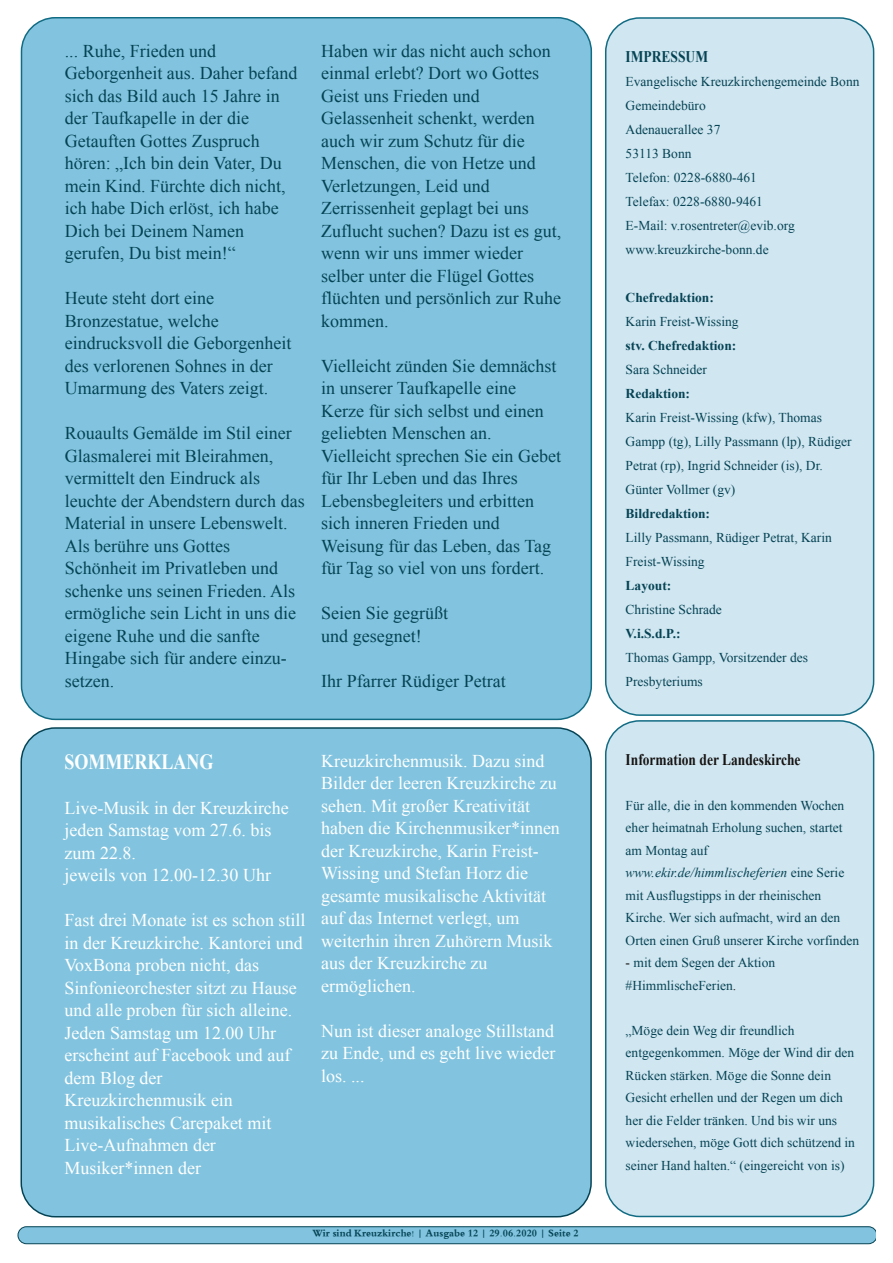
<style>
.page{position:relative;width:893px;height:1263px;background:#fff}
.page>*{position:absolute;margin:0;border:0;box-sizing:border-box;transform-origin:0 0}
.t1{font:700 21.6px "Times New Roman";color:#fff;scale:.83 1}
.t2{font:18px/22.5px "Times New Roman";color:#054354}
.t3{font:18px/22.5px "Times New Roman";color:#fff}
.t4{font:700 16.2px "Times New Roman";color:#161413;scale:.83 1}
.t5{font:700 16.2px "Times New Roman";color:#054354;scale:.83 1}
.t6{font:13.5px/22.5px "Times New Roman";color:#054354}
.t7{font:700 13.5px "Times New Roman";color:#054354}
.t8{font:700 10.5px "Traditional Arabic";color:#054354}
.s1{font-style:italic}
.s2{color:#161413}
</style>
<div class="page">
<svg style="left:18px;top:1226px;width:858px;height:18px;background:#77b8d1"></svg>
<div style="left:606px;top:18px;width:268px;height:697px;background:#d0e6f1;border-radius:34px"></div>
<div style="left:605px;top:17px;width:269px;height:699px;border:2px solid #116b83;border-radius:34px"></div>
<div style="left:21px;top:18px;width:570px;height:701px;background:#82c4df;border-radius:34px"></div>
<div style="left:21px;top:728px;width:570px;height:489px;background:#82c4df;border-radius:34px"></div>
<div style="left:21px;top:727px;width:571px;height:490px;border:2px solid #054354;border-radius:34px"></div>
<div style="left:606px;top:721px;width:268px;height:495px;background:#d0e6f1;border-radius:34px"></div>
<div style="left:605px;top:720px;width:269px;height:497px;border:2px solid #116b83;border-radius:34px"></div>
<p class="t2" style="left:65px;top:39px;width:234px">... Ruhe, Frieden und<br>Geborgenheit aus. Daher befand sich das Bild auch 15 Jahre in der Taufkapelle in der die<br>Getauften Gottes Zuspruch hören: „Ich bin dein Vater, Du mein Kind. Fürchte dich nicht, ich habe Dich erlöst, ich habe<br>Dich bei Deinem Namen gerufen, Du bist mein!“</p>
<p class="t2" style="left:65px;top:287px;width:228px">Heute steht dort eine<br>Bronzestatue, welche eindrucksvoll die Geborgenheit des verlorenen Sohnes in der<br>Umarmung des Vaters zeigt.</p>
<p class="t2" style="left:65px;top:422px;width:241px">Rouaults Gemälde im Stil einer<br>Glasmalerei mit Bleirahmen, vermittelt den Eindruck als leuchte der Abendstern durch das<br>Material in unsere Lebenswelt.<br>Als berühre uns Gottes<br>Schönheit im Privatleben und schenke uns seinen Frieden. Als ermögliche sein Licht in uns die eigene Ruhe und die sanfte<br>Hingabe sich für andere einzu&shy;setzen.</p>
<p class="t2" style="left:321px;top:39px;width:241px">Haben wir das nicht auch schon einmal erlebt? Dort wo Gottes<br>Geist uns Frieden und<br>Gelassenheit schenkt, werden auch wir zum Schutz für die<br>Menschen, die von Hetze und<br>Verletzungen, Leid und<br>Zerrissenheit geplagt bei uns<br>Zuflucht suchen? Dazu ist es gut, wenn wir uns immer wieder selber unter die Flügel Gottes flüchten und persönlich zur Ruhe kommen.</p>
<p class="t2" style="left:321px;top:354px;width:241px">Vielleicht zünden Sie demnächst in unserer Taufkapelle eine<br>Kerze für sich selbst und einen geliebten Menschen an.<br>Vielleicht sprechen Sie ein Gebet für Ihr Leben und das Ihres<br>Lebensbegleiters und erbitten sich inneren Frieden und<br>Weisung für das Leben, das Tag für Tag so viel von uns fordert.</p>
<p class="t2" style="left:321px;top:602px;width:128px">Seien Sie gegrüßt und gesegnet!</p>
<p class="t2" style="left:321px;top:669px;width:186px">Ihr Pfarrer Rüdiger Petrat</p>
<p class="t1" style="left:65px;top:750px;width:181px">SOMMERKLANG</p>
<p class="t3" style="left:65px;top:797px;width:226px">Live-Musik in der Kreuzkirche jeden Samstag vom 27.6. bis zum 22.8.<br>jeweils von 12.00-12.30 Uhr</p>
<p class="t3" style="left:65px;top:909px;width:242px">Fast drei Monate ist es schon still in der Kreuzkirche. Kantorei und<br>VoxBona proben nicht, das<br>Sinfonieorchester sitzt zu Hause und alle proben für sich alleine.<br>Jeden Samstag um 12.00 Uhr erscheint auf Facebook und auf dem Blog der<br>Kreuzkirchenmusik ein musikalisches Carepaket mit<br>Live-Aufnahmen der<br>Musiker*innen der</p>
<p class="t3" style="left:321px;top:749px;width:240px">Kreuzkirchenmusik. Dazu sind<br>Bilder der leeren Kreuzkirche zu sehen. Mit großer Kreativität haben die Kirchenmusiker*innen der Kreuzkirche, Karin Freist-<br>Wissing und Stefan Horz die gesamte musikalische Aktivität auf das Internet verlegt, um weiterhin ihren Zuhörern Musik aus der Kreuzkirche zu ermöglichen.</p>
<p class="t3" style="left:321px;top:1019px;width:236px;text-align:justify">Nun ist dieser analoge Stillstand zu Ende, und es geht live wieder los. ...</p>
<p class="t8" style="left:312px;top:1227px;width:268px">Wir sind Kreuzkirche! | Ausgabe 12 | 29.06.2020 | Seite 2</p>
<p class="t5" style="left:626px;top:47px;width:101px">IMPRESSUM</p>
<p class="t6" style="left:626px;top:69px;width:235px;line-height:24px">Evangelische Kreuzkirchengemeinde Bonn<br>Gemeindebüro<br>Adenauerallee 37<br>53113 Bonn<br>Telefon: 0228-6880-461<br>Telefax: 0228-6880-9461<br>E-Mail: v.rosentreter@evib.org www.kreuzkirche-bonn.de</p>
<p class="t7" style="left:626px;top:290px;width:90px">Chefredaktion:</p>
<p class="t6" style="left:626px;top:310px;width:115px">Karin Freist-Wissing</p>
<p class="t7" style="left:626px;top:338px;width:112px">stv. Chefredaktion:</p>
<p class="t6" style="left:626px;top:358px;width:83px">Sara Schneider</p>
<p class="t7" style="left:626px;top:386px;width:66px">Redaktion:</p>
<p class="t6" style="left:626px;top:405px;width:228px;line-height:24px">Karin Freist-Wissing (kfw), Thomas Gampp (tg), Lilly Passmann (lp), Rüdiger Petrat (rp), Ingrid Schneider (is), Dr.<br>Günter Vollmer (gv)</p>
<p class="t7" style="left:626px;top:506px;width:86px">Bildredaktion:</p>
<p class="t6" style="left:626px;top:525px;width:208px;line-height:24px">Lilly Passmann, Rüdiger Petrat, Karin<br>Freist-Wissing</p>
<p class="t7" style="left:626px;top:578px;width:47px">Layout:</p>
<p class="t6" style="left:626px;top:598px;width:98px">Christine Schrade</p>
<p class="t7" style="left:626px;top:626px;width:57px">V.i.S.d.P.:</p>
<p class="t6" style="left:626px;top:645px;width:184px;line-height:24px">Thomas Gampp, Vorsitzender des<br>Presbyteriums</p>
<p class="t4" style="left:626px;top:750px;width:212px">Information der Landeskirche</p>
<p class="t6" style="left:626px;top:794px;width:235px">Für alle, die in den kommenden Wochen eher heimatnah Erholung suchen, startet am Montag auf <span class="s1">www.ekir.de/himmlischeferien</span> eine Serie mit Ausflugstipps in der rheinischen Kirche. Wer sich aufmacht, wird an den Orten einen Gruß unserer Kirche vorfinden</p>
<p class="t6" style="left:626px;top:951px;width:151px"><span class="s2">-</span> mit dem Segen der Aktion #HimmlischeFerien<span class="s2">.</span></p>
<p class="t6" style="left:626px;top:1019px;width:231px">„Möge dein Weg dir freundlich entgegenkommen. Möge der Wind dir den Rücken stärken. Möge die Sonne dein Gesicht erhellen und der Regen um dich her die Felder tränken. Und bis wir uns wiedersehen, möge Gott dich schützend in seiner Hand halten.“ (eingereicht von is)</p>
</div>
